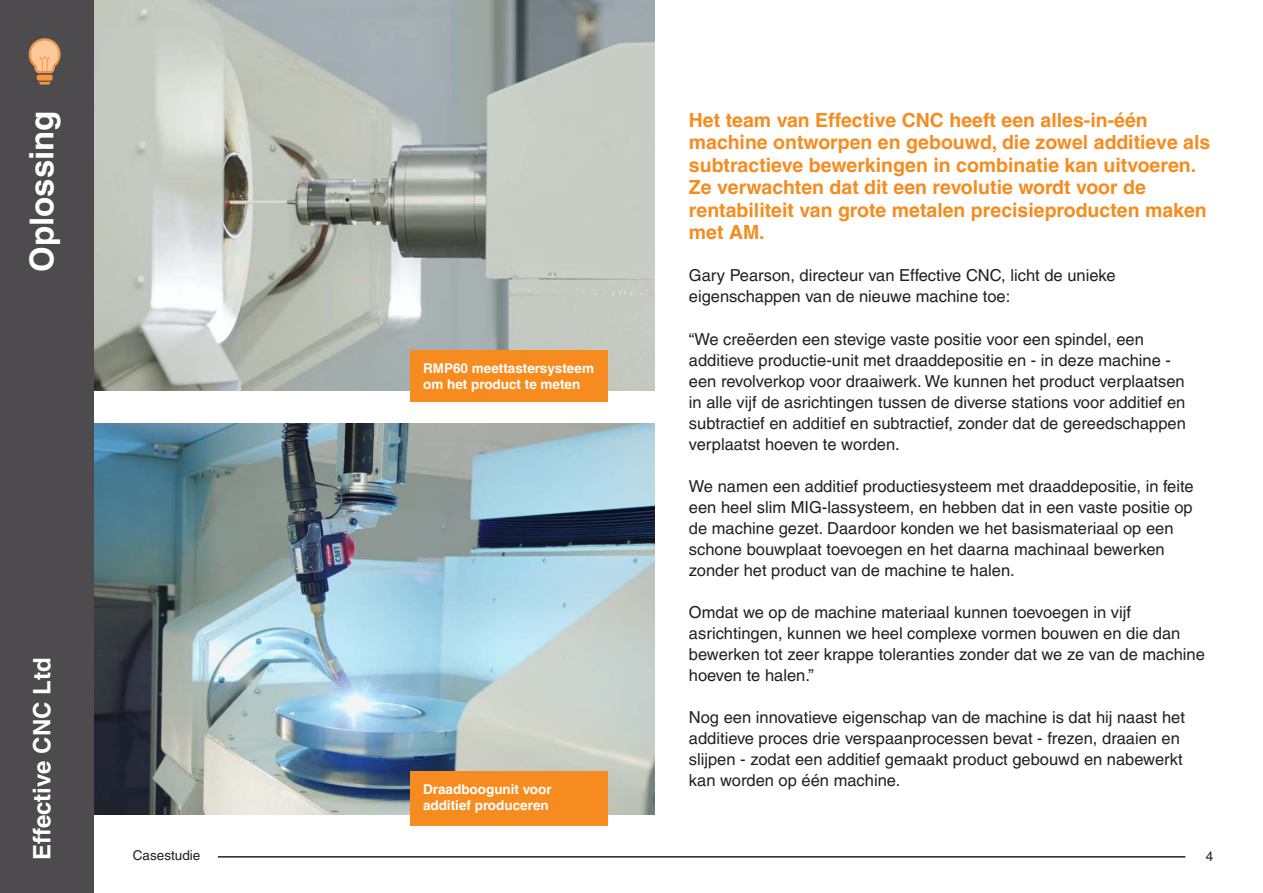
<style>
.page{position:relative;width:1263px;height:893px;background:#fff}
.page>*{position:absolute;margin:0;border:0;box-sizing:border-box;transform-origin:0 0}
.Section_Head_22pt_Bold_White{font:700 33px "Helvetica LT Pro";color:#fff}
.Subheading_16pt_Bold_White{font:700 24px "Helvetica LT Pro";color:#fff}
.Body_Text_11pt{font:700 19.5px/22.5px "Helvetica LT Pro";color:#f68c1f}
.Body_Text_11pt-2{font:16.5px/21px "Helvetica LT Pro";color:#231f20}
.Caption_box_text{font:700 13.5px/16.5px "Helvetica LT Pro";color:#fff}
.Body_Text_9pt{font:13.5px "Helvetica LT Pro";color:#231f20}
</style>
<div class="page">
<img style="left:94px;top:0;width:561px;height:391px">
<div style="left:410px;top:350px;width:198px;height:52px;background:#f68c1f"></div>
<img style="left:94px;top:423px;width:561px;height:391px">
<div style="left:410px;top:771px;width:198px;height:55px;background:#f68c1f"></div>
<hr style="left:218px;top:856px;width:967px;height:2px;background:#231f20">
<div style="left:0;top:0;width:94px;height:893px;background:#4d4b4d"></div>
<div style="left:37px;top:75px;width:16px;height:6px;background:#f79641;border-radius:2px"></div>
<svg style="left:39px;top:82px;width:11px;height:3px"></svg>
<svg style="left:29px;top:38px;width:32px;height:35px"></svg>
<p class="Section_Head_22pt_Bold_White" style="left:22px;top:272px;width:163px;rotate:-90deg">Oplossing</p>
<p class="Subheading_16pt_Bold_White" style="left:27px;top:860px;width:204px;rotate:-90deg">Effective CNC Ltd</p>
<p class="Body_Text_9pt" style="left:133px;top:848px;width:69px">Casestudie</p>
<p class="Caption_box_text" style="left:423px;top:360px;width:172px">RMP60 meettastersysteem om het product te meten</p>
<p class="Caption_box_text" style="left:423px;top:781px;width:130px">Draadboogunit voor additief produceren</p>
<p class="Body_Text_11pt" style="left:689px;top:109px;width:523px">Het team van Effective CNC heeft een alles-in-één machine ontworpen en gebouwd, die zowel additieve als subtractieve bewerkingen in combinatie kan uitvoeren.<br>Ze verwachten dat dit een revolutie wordt voor de rentabiliteit van grote metalen precisieproducten maken met AM.</p>
<p class="Body_Text_11pt-2" style="left:689px;top:265px;width:428px">Gary Pearson, directeur van Effective CNC, licht de unieke eigenschappen van de nieuwe machine toe:</p>
<p class="Body_Text_11pt-2" style="left:689px;top:328px;width:498px">“We creëerden een stevige vaste positie voor een spindel, een additieve productie-unit met draaddepositie en - in deze machine - een revolverkop voor draaiwerk. We kunnen het product verplaatsen in alle vijf de asrichtingen tussen de diverse stations voor additief en subtractief en additief en subtractief, zonder dat de gereedschappen verplaatst hoeven te worden.</p>
<p class="Body_Text_11pt-2" style="left:689px;top:476px;width:506px">We namen een additief productiesysteem met draaddepositie, in feite een heel slim MIG-lassysteem, en hebben dat in een vaste positie op de machine gezet. Daardoor konden we het basismateriaal op een schone bouwplaat toevoegen en het daarna machinaal bewerken zonder het product van de machine te halen.</p>
<p class="Body_Text_11pt-2" style="left:689px;top:602px;width:517px">Omdat we op de machine materiaal kunnen toevoegen in vijf asrichtingen, kunnen we heel complexe vormen bouwen en die dan bewerken tot zeer krappe toleranties zonder dat we ze van de machine hoeven te halen.”</p>
<p class="Body_Text_11pt-2" style="left:689px;top:707px;width:498px">Nog een innovatieve eigenschap van de machine is dat hij naast het additieve proces drie verspaanprocessen bevat - frezen, draaien en slijpen - zodat een additief gemaakt product gebouwd en nabewerkt kan worden op één machine.</p>
<p class="Body_Text_9pt" style="left:1206px;top:849px;width:9px">4</p>
</div>
